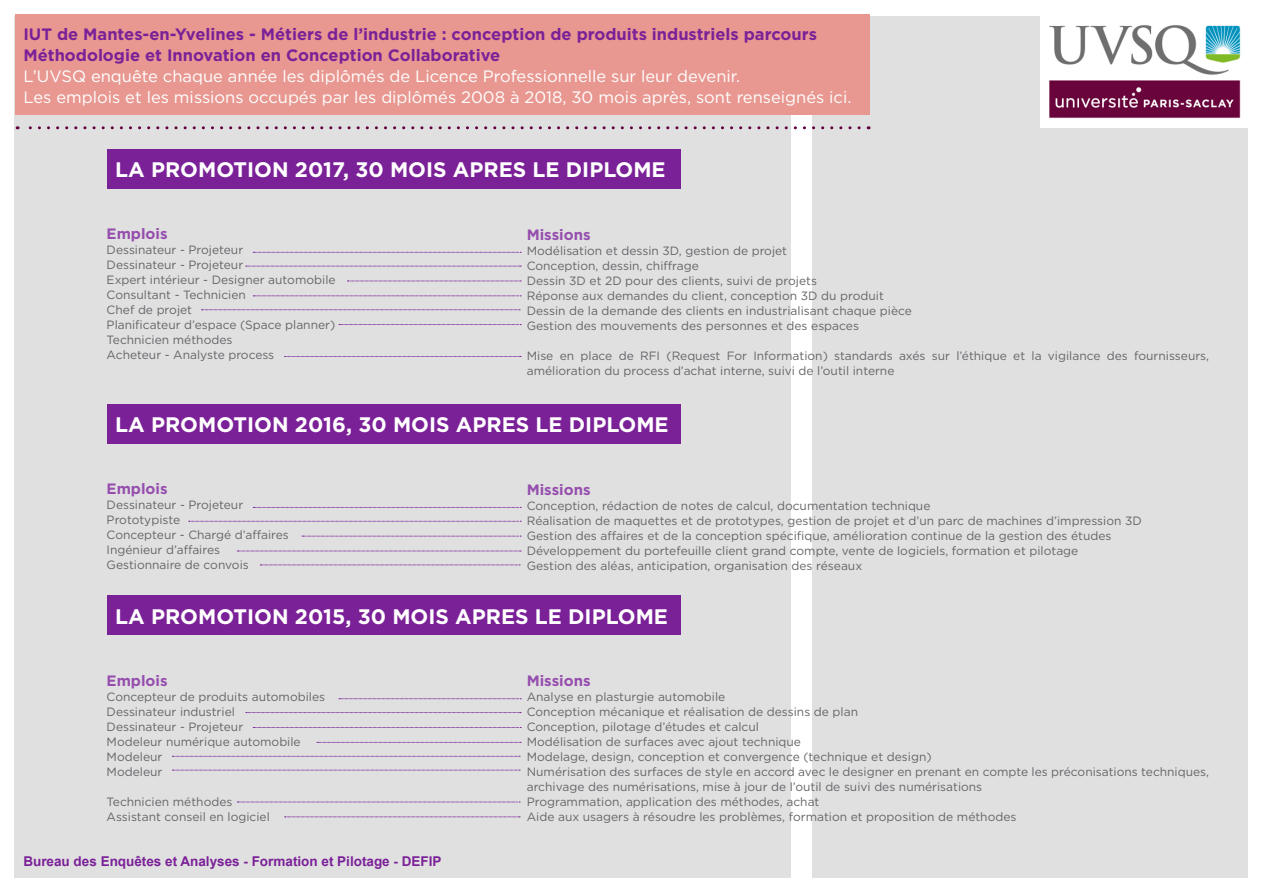
<style>
.page{position:relative;width:1263px;height:893px;background:#fff}
.page>*{position:absolute;margin:0;border:0;box-sizing:border-box;transform-origin:0 0}
.t1{font:700 21px "Gotham";color:#fff}
.t2{font:16.5px "Gotham";color:#fff}
.t3{font:700 16.5px/21px "Gotham";color:#7b2198}
.t4{font:700 15px "Gotham";color:#954ead}
.t5{font:700 13.5px "Arial";color:#7b2198}
.t6{font:12px/15px "Gotham";color:#646567}
</style>
<div class="page">
<div style="left:15px;top:16px;width:776px;height:861px;background:#e0e0e1"></div>
<div style="left:812px;top:16px;width:436px;height:861px;background:#e0e0e1"></div>
<img style="left:1041px;top:16px;width:207px;height:112px">
<div style="left:107px;top:149px;width:573px;height:39px;background:#7b2198"></div>
<svg style="left:246px;top:266px;width:275px;height:1px"></svg>
<svg style="left:339px;top:324px;width:182px;height:1px"></svg>
<svg style="left:201px;top:310px;width:319px;height:1px"></svg>
<svg style="left:253px;top:252px;width:268px;height:1px"></svg>
<svg style="left:347px;top:281px;width:174px;height:1px"></svg>
<svg style="left:253px;top:296px;width:268px;height:1px"></svg>
<svg style="left:285px;top:356px;width:236px;height:1px"></svg>
<div style="left:107px;top:404px;width:573px;height:39px;background:#7b2198"></div>
<svg style="left:189px;top:521px;width:332px;height:1px"></svg>
<svg style="left:260px;top:565px;width:260px;height:1px"></svg>
<svg style="left:253px;top:507px;width:268px;height:1px"></svg>
<svg style="left:302px;top:536px;width:219px;height:1px"></svg>
<svg style="left:237px;top:551px;width:284px;height:1px"></svg>
<div style="left:107px;top:596px;width:573px;height:39px;background:#7b2198"></div>
<svg style="left:246px;top:712px;width:275px;height:1px"></svg>
<svg style="left:172px;top:756px;width:348px;height:1px"></svg>
<svg style="left:339px;top:698px;width:182px;height:1px"></svg>
<svg style="left:253px;top:727px;width:268px;height:1px"></svg>
<svg style="left:317px;top:742px;width:204px;height:1px"></svg>
<svg style="left:172px;top:770px;width:348px;height:1px"></svg>
<svg style="left:237px;top:802px;width:283px;height:1px"></svg>
<svg style="left:285px;top:817px;width:235px;height:1px"></svg>
<div style="left:15px;top:15px;width:855px;height:100px;background:#e89891"></div>
<svg style="left:17px;top:126px;width:842px;height:3px"></svg>
<p class="t3" style="left:23px;top:24px;width:795px">IUT de Mantes-en-Yvelines - Métiers de l’industrie : conception de produits industriels parcours<br>Méthodologie et Innovation en Conception Collaborative</p>
<p class="t2" style="left:23px;top:66px;width:718px">L’UVSQ enquête chaque année les diplômés de Licence Professionnelle sur leur devenir.</p>
<p class="t2" style="left:23px;top:87px;width:829px">Les emplois et les missions occupés par les diplômés 2008 à 2018, 30 mois après, sont renseignés ici.</p>
<p class="t1" style="left:115px;top:156px;width:552px">LA PROMOTION 2017, 30 MOIS APRES LE DIPLOME</p>
<p class="t4" style="left:107px;top:224px;width:62px">Emplois</p>
<p class="t6" style="left:107px;top:242px;width:138px">Dessinateur - Projeteur</p>
<p class="t6" style="left:107px;top:257px;width:138px">Dessinateur - Projeteur</p>
<p class="t6" style="left:107px;top:272px;width:230px">Expert intérieur - Designer automobile</p>
<p class="t6" style="left:107px;top:287px;width:141px">Consultant - Technicien</p>
<p class="t6" style="left:107px;top:302px;width:87px">Chef de projet</p>
<p class="t6" style="left:107px;top:317px;width:230px">Planificateur d’espace (Space planner)</p>
<p class="t6" style="left:107px;top:332px;width:127px">Technicien méthodes</p>
<p class="t6" style="left:107px;top:347px;width:169px">Acheteur - Analyste process</p>
<p class="t4" style="left:527px;top:224px;width:65px">Missions</p>
<p class="t6" style="left:527px;top:243px;width:262px">Modélisation et dessin 3D, gestion de projet</p>
<p class="t6" style="left:527px;top:258px;width:174px">Conception, dessin, chiffrage</p>
<p class="t6" style="left:527px;top:273px;width:292px">Dessin 3D et 2D pour des clients, suivi de projets</p>
<p class="t6" style="left:527px;top:288px;width:359px">Réponse aux demandes du client, conception 3D du produit</p>
<p class="t6" style="left:527px;top:303px;width:387px">Dessin de la demande des clients en industrialisant chaque pièce</p>
<p class="t6" style="left:527px;top:318px;width:334px">Gestion des mouvements des personnes et des espaces</p>
<p class="t6" style="left:527px;top:348px;width:684px">Mise en place de RFI (Request For Information) standards axés sur l’éthique et la vigilance des fournisseurs, amélioration du process d’achat interne, suivi de l’outil interne</p>
<p class="t1" style="left:115px;top:411px;width:555px">LA PROMOTION 2016, 30 MOIS APRES LE DIPLOME</p>
<p class="t4" style="left:107px;top:479px;width:62px">Emplois</p>
<p class="t6" style="left:107px;top:497px;width:138px">Dessinateur - Projeteur</p>
<p class="t6" style="left:107px;top:512px;width:75px">Prototypiste</p>
<p class="t6" style="left:107px;top:527px;width:184px">Concepteur - Chargé d’affaires</p>
<p class="t6" style="left:107px;top:542px;width:115px">Ingénieur d’affaires</p>
<p class="t6" style="left:107px;top:557px;width:144px">Gestionnaire de convois</p>
<p class="t4" style="left:527px;top:480px;width:65px">Missions</p>
<p class="t6" style="left:527px;top:498px;width:405px">Conception, rédaction de notes de calcul, documentation technique</p>
<p class="t6" style="left:527px;top:513px;width:617px">Réalisation de maquettes et de prototypes, gestion de projet et d’un parc de machines d’impression 3D</p>
<p class="t6" style="left:527px;top:528px;width:586px">Gestion des affaires et de la conception spécifique, amélioration continue de la gestion des études</p>
<p class="t6" style="left:527px;top:543px;width:553px">Développement du portefeuille client grand compte, vente de logiciels, formation et pilotage</p>
<p class="t6" style="left:527px;top:558px;width:337px">Gestion des aléas, anticipation, organisation des réseaux</p>
<p class="t1" style="left:115px;top:602px;width:554px">LA PROMOTION 2015, 30 MOIS APRES LE DIPLOME</p>
<p class="t4" style="left:107px;top:670px;width:62px">Emplois</p>
<p class="t6" style="left:107px;top:689px;width:220px">Concepteur de produits automobiles</p>
<p class="t6" style="left:107px;top:704px;width:130px">Dessinateur industriel</p>
<p class="t6" style="left:107px;top:719px;width:138px">Dessinateur - Projeteur</p>
<p class="t6" style="left:107px;top:734px;width:196px">Modeleur numérique automobile</p>
<p class="t6" style="left:107px;top:749px;width:57px">Modeleur</p>
<p class="t6" style="left:107px;top:764px;width:57px">Modeleur</p>
<p class="t6" style="left:107px;top:794px;width:127px">Technicien méthodes</p>
<p class="t6" style="left:107px;top:809px;width:165px">Assistant conseil en logiciel</p>
<p class="t5" style="left:23px;top:852px;width:420px">Bureau des Enquêtes et Analyses - Formation et Pilotage - DEFIP</p>
<p class="t4" style="left:527px;top:671px;width:65px">Missions</p>
<p class="t6" style="left:527px;top:689px;width:200px">Analyse en plasturgie automobile</p>
<p class="t6" style="left:527px;top:704px;width:333px">Conception mécanique et réalisation de dessins de plan</p>
<p class="t6" style="left:527px;top:719px;width:234px">Conception, pilotage d’études et calcul</p>
<p class="t6" style="left:527px;top:734px;width:276px">Modélisation de surfaces avec ajout technique</p>
<p class="t6" style="left:527px;top:749px;width:406px">Modelage, design, conception et convergence (technique et design)</p>
<p class="t6" style="left:527px;top:764px;width:684px">Numérisation des surfaces de style en accord avec le designer en prenant en compte les préconisations techniques,</p>
<p class="t6" style="left:527px;top:779px;width:457px">archivage des numérisations, mise à jour de l’outil de suivi des numérisations</p>
<p class="t6" style="left:527px;top:794px;width:294px">Programmation, application des méthodes, achat</p>
<p class="t6" style="left:527px;top:809px;width:491px">Aide aux usagers à résoudre les problèmes, formation et proposition de méthodes</p>
</div>
